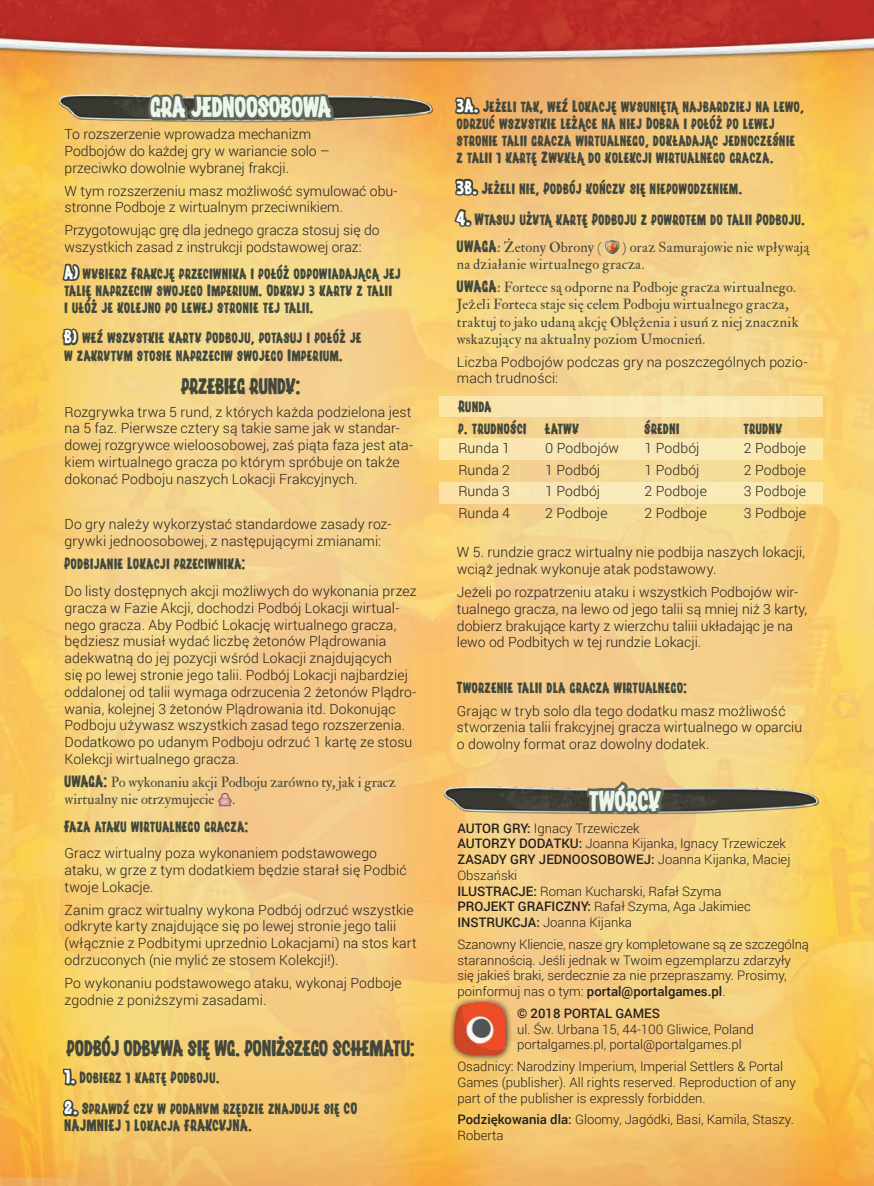
<style>
.page{position:relative;width:874px;height:1186px;background:#fff}
.page>*{position:absolute;margin:0;border:0;box-sizing:border-box;transform-origin:0 0}
.rozdz_średni{font:24.5px "Tygodnik";letter-spacing:.01em;color:#ebf6ed}
.new_boldniejszy{font:19.25px "Tygodnik";letter-spacing:.01em;color:#42483c}
.basic_txt{font:14.35px/17.2px "IM FELL Double Pica Roman";letter-spacing:.015em;color:#42483c}
.note{font:14.35px/17.2px "IM FELL Double Pica Roman";color:#42483c}
.basic_txt-2{font:300 14px/16.8px "Roboto";letter-spacing:.005em;color:#231f20}
.note-2{font:14px/16.8px "Tygodnik";letter-spacing:.05em;color:#42483c}
.basic_txt-3{font:14px "Tygodnik";letter-spacing:.05em;color:#42483c}
.basic_txt-4{font:300 13.12px/15.8px "Roboto";color:#231f20}
.basic_txt-5{font:500 13.12px "Roboto";color:#231f20}
.s1{font-size:17.5px;color:#fff}
.s2{font-family:"Tygodnik";font-size:14px}
.s3{font-weight:500}
</style>
<div class="page">
<img style="left:0;top:0;width:873px;height:1186px">
<img style="left:50px;top:91px;width:390px;height:44px">
<img style="left:435px;top:782px;width:391px;height:44px">
<svg style="left:583px;top:628px;width:83px;height:252px"></svg>
<svg style="left:448px;top:997px;width:65px;height:64px"></svg>
<img style="left:454px;top:1002px;width:51px;height:52px">
<svg style="left:145px;top:0;width:192px;height:148px"></svg>
<svg style="left:60px;top:241px;width:22px;height:42px"></svg>
<svg style="left:60px;top:326px;width:21px;height:41px"></svg>
<img style="left:217px;top:792px;width:15px;height:15px">
<svg style="left:61px;top:1066px;width:19px;height:22px"></svg>
<svg style="left:58px;top:1097px;width:24px;height:22px"></svg>
<div style="left:439px;top:396px;width:383px;height:21px;background:linear-gradient(to right,#f9e6af,#f9e9b3)"></div>
<div style="left:439px;top:438px;width:383px;height:22px;background:linear-gradient(to right,#fae6af,#f9eab3)"></div>
<div style="left:439px;top:482px;width:383px;height:21px;background:linear-gradient(to right,#f9e4b0,#f9ebb4)"></div>
<svg style="left:453px;top:74px;width:29px;height:44px"></svg>
<svg style="left:452px;top:176px;width:29px;height:54px"></svg>
<img style="left:604px;top:239px;width:14px;height:15px">
<p class="rozdz_średni" style="left:150px;top:90px;width:182px">GRA JEDNOOSOBOWA</p>
<p class="basic_txt-2" style="left:64px;top:125px;width:267px">To rozszerzenie wprowadza mechanizm<br>Podbojów do każdej gry w wariancie solo – przeciwko dowolnie wybranej frakcji.</p>
<p class="basic_txt-2" style="left:64px;top:182px;width:334px">W tym rozszerzeniu masz możliwość symulować obu&shy;stronne Podboje z wirtualnym przeciwnikiem.</p>
<p class="basic_txt-2" style="left:64px;top:221px;width:316px">Przygotowując grę dla jednego gracza stosuj się do wszystkich zasad z instrukcji podstawowej oraz:</p>
<p class="note-2" style="left:64px;top:264px;width:337px"><span class="s1">a)</span> wybierz Frakcję przeciwnika i połóż odpowiadającą jej talię naprzeciw swojego Imperium. Odkryj 3 karty z talii<br>i ułóż je kolejno po lewej stronie tej talii.</p>
<p class="note-2" style="left:64px;top:329px;width:298px"><span class="s1">b)</span> weź wszystkie karty Podboju, potasuj i połóż je w zakrytym stosie naprzeciw swojego Imperium.</p>
<p class="new_boldniejszy" style="left:181px;top:372px;width:120px">PRZEBIEG RUNDY:</p>
<p class="basic_txt-2" style="left:64px;top:403px;width:350px">Rozgrywka trwa 5 rund, z których każda podzielona jest na 5 faz. Pierwsze cztery są takie same jak w standar&shy;dowej rozgrywce wieloosobowej, zaś piąta faza jest ata&shy;kiem wirtualnego gracza po którym spróbuje on także dokonać Podboju naszych Lokacji Frakcyjnych.</p>
<p class="basic_txt-2" style="left:64px;top:515px;width:328px">Do gry należy wykorzystać standardowe zasady roz&shy;grywki jednoosobowej, z następującymi zmianami:</p>
<p class="note-2" style="left:64px;top:554px;width:182px">Podbijanie Lokacji przeciwnika:</p>
<p class="basic_txt-2" style="left:64px;top:582px;width:353px">Do listy dostępnych akcji możliwych do wykonania przez gracza w Fazie Akcji, dochodzi Podbój Lokacji wirtual&shy;nego gracza. Aby Podbić Lokację wirtualnego gracza, będziesz musiał wydać liczbę żetonów Plądrowania adekwatną do jej pozycji wśród Lokacji znajdujących<br>się po lewej stronie jego talii. Podbój Lokacji najbardziej oddalonej od talii wymaga odrzucenia 2 żetonów Plądro&shy;wania, kolejnej 3 żetonów Plądrowania itd. Dokonując Podboju używasz wszystkich zasad tego rozszerzenia.<br>Dodatkowo po udanym Podboju odrzuć 1 kartę ze stosu Kolekcji wirtualnego gracza.</p>
<p class="note" style="left:64px;top:774px;width:332px"><span class="s2">UWAGA:</span> Po wykonaniu akcji Podboju zarówno ty, jak i gracz wirtualny nie otrzymujecie .</p>
<p class="note-2" style="left:64px;top:817px;width:185px">Faza ataku wirtualnego gracza:</p>
<p class="basic_txt-2" style="left:64px;top:844px;width:343px">Gracz wirtualny poza wykonaniem podstawowego ataku, w grze z tym dodatkiem będzie starał się Podbić twoje Lokacje.</p>
<p class="basic_txt-2" style="left:64px;top:901px;width:353px">Zanim gracz wirtualny wykona Podbój odrzuć wszystkie odkryte karty znajdujące się po lewej stronie jego talii (włącznie z Podbitymi uprzednio Lokacjami) na stos kart odrzuconych (nie mylić ze stosem Kolekcji!).</p>
<p class="basic_txt-2" style="left:64px;top:974px;width:338px">Po wykonaniu podstawowego ataku, wykonaj Podboje zgodnie z poniższymi zasadami.</p>
<p class="new_boldniejszy" style="left:67px;top:1035px;width:349px">PODBÓJ ODBYWA SIĘ WG. PONIŻSZEGO SCHEMATU:</p>
<p class="note-2" style="left:64px;top:1069px;width:156px"><span class="s1">1.</span> Dobierz 1 kartę Podboju.</p>
<p class="note-2" style="left:64px;top:1099px;width:294px"><span class="s1">2.</span> Sprawdź czy w podanym rzędzie znajduje się CO<br>NAJMNIEJ 1 Lokacja FRAKCYJNA.</p>
<p class="note-2" style="left:456px;top:98px;width:348px"><span class="s1">3a.</span> Jeżeli tak, weź Lokację wysuniętą najbardziej na lewo, odrzuć wszystkie leżące na niej Dobra i połóż po lewej stronie talii gracza wirtualnego, dokładając jednocześnie z talii 1 kartę Zwykłą do kolekcji wirtualnego gracza.</p>
<p class="note-2" style="left:456px;top:179px;width:286px"><span class="s1">3b.</span> Jeżeli nie, Podbój kończy się niepowodzeniem.</p>
<p class="note-2" style="left:456px;top:210px;width:349px"><span class="s1">4.</span> Wtasuj użytą kartę Podboju z powrotem do talii Podboju.</p>
<p class="basic_txt" style="left:456px;top:238px;width:146px"><span class="s2">UWAGA</span>: Żetony Obrony (</p>
<p class="basic_txt" style="left:456px;top:238px;width:354px;text-indent:166px">) oraz Samurajowie nie wpływają na działanie wirtualnego gracza.</p>
<p class="basic_txt" style="left:456px;top:279px;width:343px"><span class="s2">UWAGA</span>: Fortece są odporne na Podboje gracza wirtualnego.<br>Jeżeli Forteca staje się celem Podboju wirtualnego gracza, traktuj to jako udaną akcję Oblężenia i usuń z niej znacznik wskazujący na aktualny poziom Umocnień.</p>
<p class="basic_txt-2" style="left:456px;top:353px;width:352px">Liczba Podbojów podczas gry na poszczególnych pozio&shy;mach trudności:</p>
<p class="note-2" style="left:458px;top:397px;width:34px">Runda</p>
<p class="note-2" style="left:458px;top:420px;width:69px">p. trudności</p>
<p class="basic_txt-2" style="left:458px;top:439px;width:53px">Runda 1</p>
<p class="basic_txt-2" style="left:458px;top:461px;width:53px">Runda 2</p>
<p class="basic_txt-2" style="left:458px;top:482px;width:53px">Runda 3</p>
<p class="basic_txt-2" style="left:458px;top:504px;width:53px">Runda 4</p>
<p class="note-2" style="left:545px;top:420px;width:35px">łatwy</p>
<p class="basic_txt-2" style="left:545px;top:439px;width:75px">0 Podbojów</p>
<p class="basic_txt-2" style="left:545px;top:461px;width:56px">1 Podbój</p>
<p class="basic_txt-2" style="left:545px;top:482px;width:56px">1 Podbój</p>
<p class="basic_txt-2" style="left:545px;top:504px;width:64px">2 Podboje</p>
<p class="note-2" style="left:644px;top:420px;width:36px">średni</p>
<p class="basic_txt-2" style="left:644px;top:439px;width:56px">1 Podbój</p>
<p class="basic_txt-2" style="left:644px;top:461px;width:56px">1 Podbój</p>
<p class="basic_txt-2" style="left:644px;top:482px;width:64px">2 Podboje</p>
<p class="basic_txt-2" style="left:644px;top:504px;width:64px">2 Podboje</p>
<p class="note-2" style="left:743px;top:420px;width:40px">trudny</p>
<p class="basic_txt-2" style="left:743px;top:439px;width:64px">2 Podboje</p>
<p class="basic_txt-2" style="left:743px;top:461px;width:64px">2 Podboje</p>
<p class="basic_txt-2" style="left:743px;top:482px;width:64px">3 Podboje</p>
<p class="basic_txt-2" style="left:743px;top:504px;width:64px">3 Podboje</p>
<p class="basic_txt-2" style="left:456px;top:543px;width:349px">W 5. rundzie gracz wirtualny nie podbija naszych lokacji, wciąż jednak wykonuje atak podstawowy.</p>
<p class="basic_txt-2" style="left:456px;top:583px;width:352px">Jeżeli po rozpatrzeniu ataku i wszystkich Podbojów wir&shy;tualnego gracza, na lewo od jego talii są mniej niż 3 karty, dobierz brakujące karty z wierzchu taliii układając je na lewo od Podbitych w tej rundzie Lokacji.</p>
<p class="basic_txt-3" style="left:456px;top:677px;width:231px">Tworzenie talii dla gracza wirtualnego:</p>
<p class="basic_txt-2" style="left:456px;top:702px;width:346px">Grając w tryb solo dla tego dodatku masz możliwość stworzenia talii frakcyjnej gracza wirtualnego w oparciu o dowolny format oraz dowolny dodatek.</p>
<p class="rozdz_średni" style="left:589px;top:783px;width:73px">TWÓRCY</p>
<p class="basic_txt-4" style="left:457px;top:819px;width:330px"><span class="s3">AUTOR GRY:</span> Ignacy Trzewiczek<br><span class="s3">AUTORZY DODATKU:</span> Joanna Kijanka, Ignacy Trzewiczek</p>
<p class="basic_txt-4" style="left:457px;top:851px;width:334px"><span class="s3">ZASADY GRY JEDNOOSOBOWEJ:</span> Joanna Kijanka, Maciej<br>Obszański</p>
<p class="basic_txt-4" style="left:457px;top:882px;width:265px"><span class="s3">ILUSTRACJE:</span> Roman Kucharski, Rafał Szyma</p>
<p class="basic_txt-4" style="left:457px;top:898px;width:295px"><span class="s3">PROJEKT GRAFICZNY:</span> Rafał Szyma, Aga Jakimiec</p>
<p class="basic_txt-4" style="left:457px;top:914px;width:176px"><span class="s3">INSTRUKCJA:</span> Joanna Kijanka</p>
<p class="basic_txt-4" style="left:457px;top:935px;width:353px">Szanowny Kliencie, nasze gry kompletowane są ze szczególną starannością. Jeśli jednak w Twoim egzemplarzu zdarzyły się jakieś braki, serdecznie za nie przepraszamy. Prosimy, poinformuj nas o tym: <span class="s3">portal@portalgames.pl</span>.</p>
<p class="basic_txt-5" style="left:517px;top:1004px;width:144px">© 2018 PORTAL GAMES</p>
<p class="basic_txt-4" style="left:517px;top:1020px;width:238px">ul. Św. Urbana 15, 44-100 Gliwice, Poland</p>
<p class="basic_txt-4" style="left:517px;top:1036px;width:226px">portalgames.pl, portal@portalgames.pl</p>
<p class="basic_txt-4" style="left:457px;top:1058px;width:340px">Osadnicy: Narodziny Imperium, Imperial Settlers &amp; Portal<br>Games (publisher). All rights reserved. Reproduction of any part of the publisher is expressly forbidden.</p>
<p class="basic_txt-4" style="left:457px;top:1111px;width:338px"><span class="s3">Podziękowania dla:</span> Gloomy, Jagódki, Basi, Kamila, Staszy.<br>Roberta</p>
</div>
